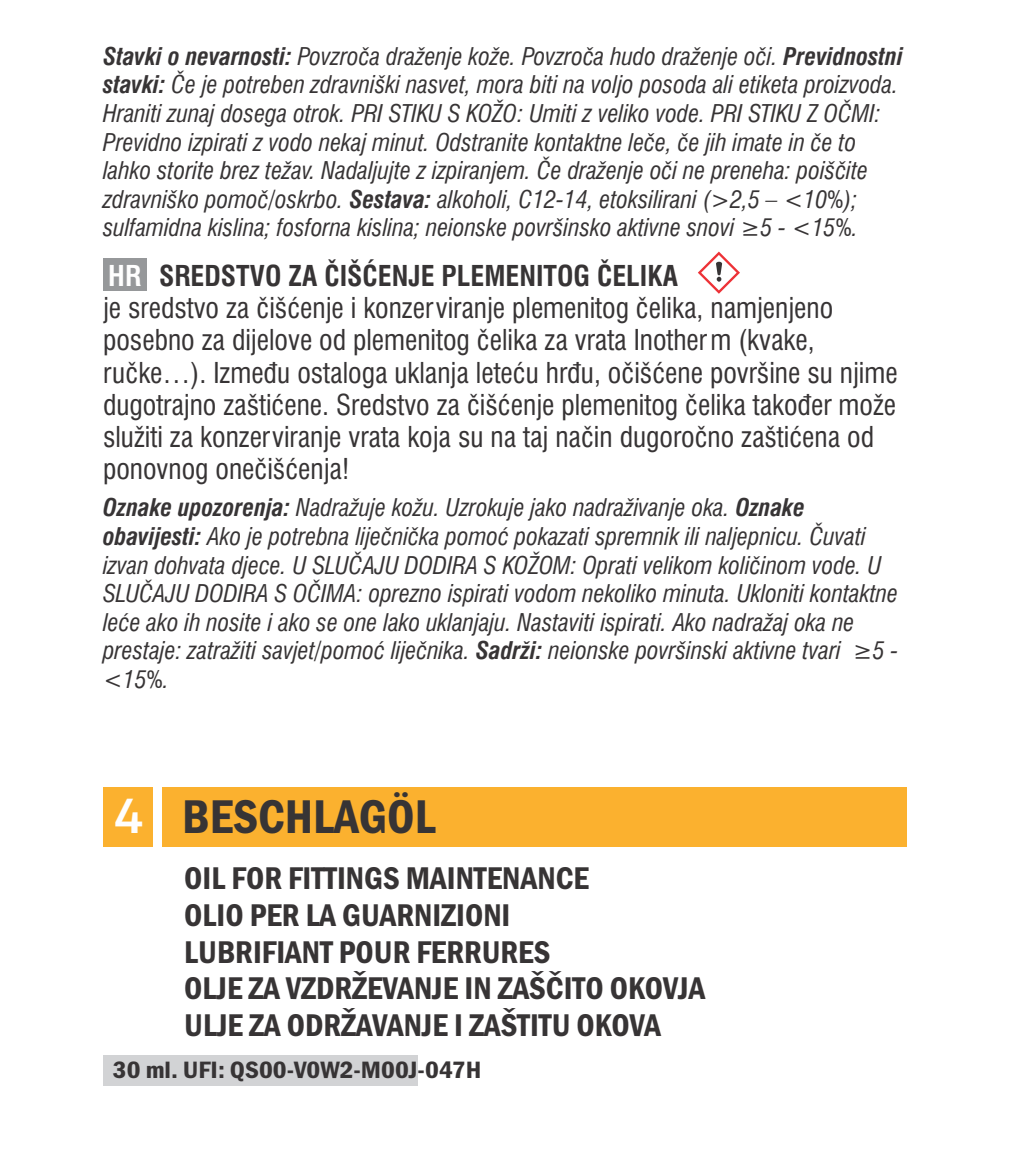
<style>
.page{position:relative;width:1012px;height:1166px;background:#fff}
.page>*{position:absolute;margin:0;border:0;box-sizing:border-box;transform-origin:0 0}
.t1{font:600 condensed 49px "Franklin Gothic";color:#373435}
.t2{font:600 condensed 32.55px/36.8px "Franklin Gothic";color:#373435}
.t3{font:condensed 28px/32.2px "Swiss 721 BT";color:#373435}
.t4{font:700 condensed 28px "Swiss 721 BT";color:#373435}
.t5{font:700 condensed 28px "Swiss 721 BT";color:#fefefe}
.t6{font:600 condensed 24.5px "Franklin Gothic";color:#373435;scale:1.1 1}
.t7{font:italic condensed 23.8px/28.7px "Swiss 721 BT";color:#373435}
.s1{font-weight:700}
.s2{font-family:"Artifakt Element";font-weight:700;font-stretch:normal;color:#fefefe}
</style>
<div class="page">
<svg style="left:698px;top:252px;width:42px;height:42px"></svg>
<div style="left:104px;top:259px;width:43px;height:32px;background:#96989a"></div>
<div style="left:103px;top:1055px;width:315px;height:31px;background:#d2d3d5"></div>
<div style="left:163px;top:787px;width:744px;height:60px;background:#fbb12f"></div>
<div style="left:103px;top:787px;width:50px;height:60px;background:#fbb12f"></div>
<p class="t7" style="left:103px;top:44px;width:801px"><span class="s1">Stavki o nevarnosti:</span> Povzroča draženje kože. Povzroča hudo draženje oči. <span class="s1">Previdnostni stavki:</span> Če je potreben zdravniški nasvet, mora biti na voljo posoda ali etiketa proizvoda.<br>Hraniti zunaj dosega otrok. PRI STIKU S KOŽO: Umiti z veliko vode. PRI STIKU Z OČMI:<br>Previdno izpirati z vodo nekaj minut. Odstranite kontaktne leče, če jih imate in če to lahko storite brez težav. Nadaljujte z izpiranjem. Če draženje oči ne preneha: poiščite zdravniško pomoč/oskrbo. <span class="s1">Sestava:</span> alkoholi, C12-14, etoksilirani (&gt;2,5 – &lt;10%); sulfamidna kislina; fosforna kislina; neionske površinsko aktivne snovi ≥5 - &lt;15%.</p>
<p class="t5" style="left:108px;top:265px;width:34px">HR</p>
<p class="t4" style="left:159px;top:265px;width:520px">SREDSTVO ZA ČIŠĆENJE PLEMENITOG ČELIKA</p>
<p class="t3" style="left:103px;top:295px;width:796px">je sredstvo za čišćenje i konzerviranje plemenitog čelika, namjenjeno posebno za dijelove od plemenitog čelika za vrata Inotherm (kvake, ručke…). Između ostaloga uklanja leteću hrđu, očišćene površine su njime dugotrajno zaštićene. Sredstvo za čišćenje plemenitog čelika također može služiti za konzerviranje vrata koja su na taj način dugoročno zaštićena od ponovnog onečišćenja!</p>
<p class="t7" style="left:103px;top:495px;width:797px"><span class="s1">Oznake upozorenja:</span> Nadražuje kožu. Uzrokuje jako nadraživanje oka. <span class="s1">Oznake obavijesti:</span> Ako je potrebna liječnička pomoć pokazati spremnik ili naljepnicu. Čuvati izvan dohvata djece. U SLUČAJU DODIRA S KOŽOM: Oprati velikom količinom vode. U SLUČAJU DODIRA S OČIMA: oprezno ispirati vodom nekoliko minuta. Ukloniti kontaktne leće ako ih nosite i ako se one lako uklanjaju. Nastaviti ispirati. Ako nadražaj oka ne prestaje: zatražiti savjet/pomoć liječnika. <span class="s1">Sadrži:</span> neionske površinski aktivne tvari ≥5 - &lt;15%.</p>
<h1 class="t1" style="left:114px;top:799px;width:323px"><span class="s2">4</span> BESCHLAGÖL</h1>
<h2 class="t2" style="left:184px;top:862px;width:522px">OIL FOR FITTINGS MAINTENANCE<br>OLIO PER LA GUARNIZIONI<br>LUBRIFIANT POUR FERRURES<br>OLJE ZA VZDRŽEVANJE IN ZAŠČITO OKOVJA<br>ULJE ZA ODRŽAVANJE I ZAŠTITU OKOVA</h2>
<p class="t6" style="left:113px;top:1061px;width:336px">30 ml. UFI: QS00-V0W2-M00J-047H</p>
</div>
